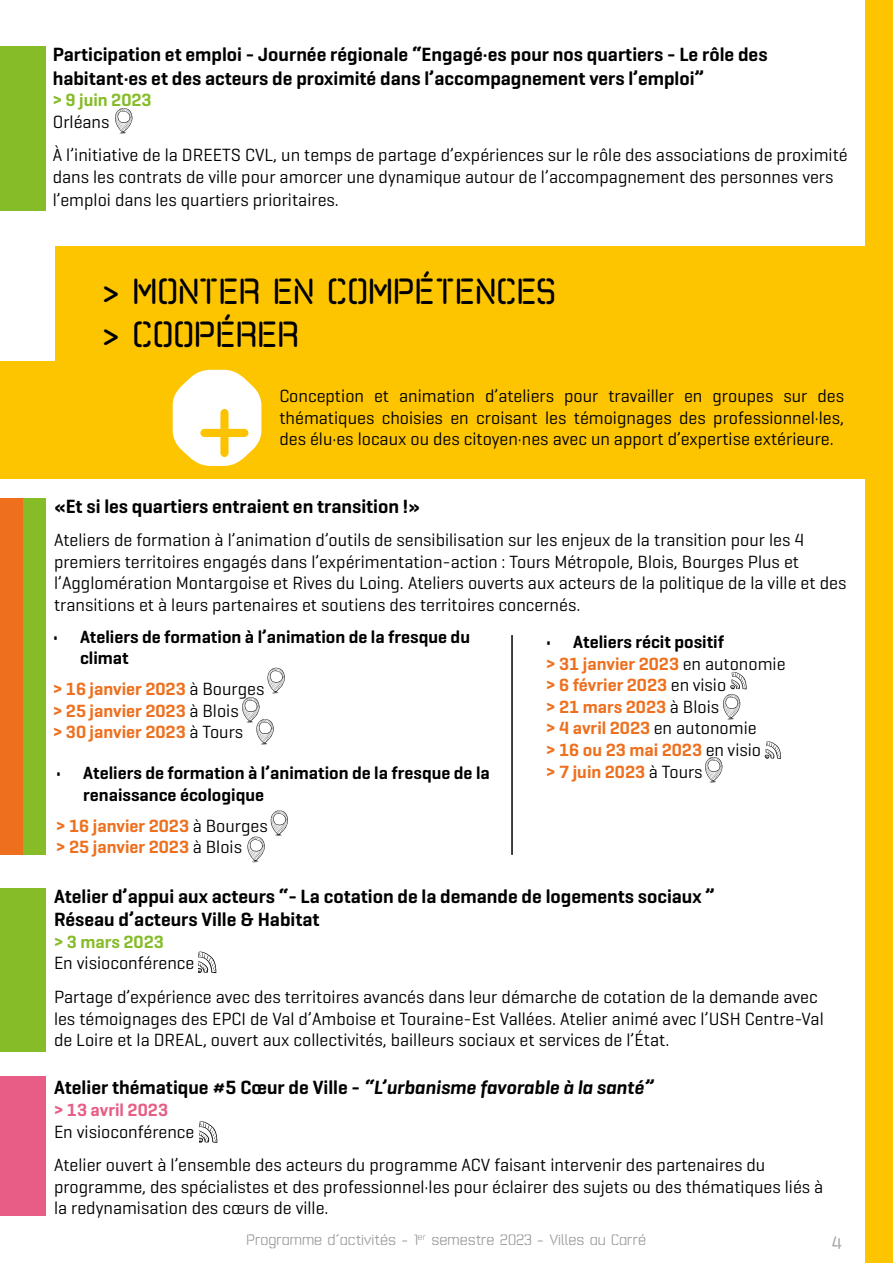
<style>
.page{position:relative;width:893px;height:1263px;background:#fff}
.page>*{position:absolute;margin:0;border:0;box-sizing:border-box;transform-origin:0 0}
.t1{font:123px "Exakt";color:#fdc300}
.t2{font:700 36px/43.2px "Exakt";color:#000}
.t3{font:600 19.5px/23.4px "Geogrotesque";color:#000}
.t4{font:18px/21.6px "Geogrotesque";color:#000}
.t5{font:600 18px/21.6px "Geogrotesque";color:#ee701e}
.t6{font:600 18px/21.6px "Geogrotesque";color:#000}
.t7{font:600 18px "Geogrotesque";color:#86bc28}
.t8{font:600 18px "Geogrotesque";color:#e75d85}
.t9{font:18px "Exakt";color:#9d9c9c}
.t10{font:15px "Exakt";color:#9d9c9c}
.s1{font-weight:400;color:#000}
.s2{color:#000}
.s3{font-style:italic}
</style>
<div class="page">
<svg style="left:115px;top:108px;width:18px;height:26px"></svg>
<div style="left:0;top:46px;width:45px;height:164px;background:#86bc28"></div>
<div style="left:865px;top:0;width:28px;height:1263px;background:#fdc400"></div>
<div style="left:0;top:246px;width:893px;height:232px;background:#fdc400"></div>
<div style="left:0;top:239px;width:54px;height:122px;background:#fff"></div>
<div style="left:0;top:888px;width:45px;height:164px;background:#86bc28"></div>
<div style="left:0;top:1076px;width:45px;height:140px;background:#e75d85"></div>
<svg style="left:242px;top:667px;width:43px;height:78px"></svg>
<svg style="left:271px;top:810px;width:17px;height:26px"></svg>
<svg style="left:247px;top:836px;width:18px;height:26px"></svg>
<div style="left:0;top:498px;width:23px;height:357px;background:#ee701e"></div>
<div style="left:23px;top:498px;width:22px;height:357px;background:#86bc28"></div>
<svg style="left:198px;top:951px;width:18px;height:22px"></svg>
<svg style="left:199px;top:1121px;width:18px;height:22px"></svg>
<svg style="left:173px;top:370px;width:88px;height:96px"></svg>
<hr style="left:511px;top:635px;width:2px;height:220px;background:#000">
<svg style="left:705px;top:757px;width:18px;height:26px"></svg>
<svg style="left:723px;top:672px;width:24px;height:48px"></svg>
<svg style="left:764px;top:741px;width:17px;height:18px"></svg>
<p class="t3" style="left:53px;top:43px;width:716px">Participation et emploi - Journée régionale “Engagé·es pour nos quartiers - Le rôle des habitant·es et des acteurs de proximité dans l’accompagnement vers l’emploi”</p>
<p class="t7" style="left:53px;top:90px;width:100px">&gt; 9 juin 2023</p>
<p class="t4" style="left:53px;top:105px;width:796px;line-height:33.6px">Orléans<br>À l’initiative de la DREETS CVL, un temps de partage d’expériences sur le rôle des associations de proximité</p>
<p class="t4" style="left:53px;top:165px;width:782px;line-height:23.4px">dans les contrats de ville pour amorcer une dynamique autour de l’accompagnement des personnes vers l’emploi dans les quartiers prioritaires.</p>
<h2 class="t2" style="left:102px;top:269px;width:456px">&gt; MONTER EN COMPÉTENCES &gt; COOPÉRER</h2>
<h1 class="t1" style="left:194px;top:375px;width:63px">+</h1>
<p class="t4" style="left:279px;top:385px;width:566px;text-align:justify">Conception et animation d’ateliers pour travailler en groupes sur des thématiques choisies en croisant les témoignages des professionnel·les, des élu·es locaux ou des citoyen·nes avec un apport d’expertise extérieure.</p>
<p class="t3" style="left:54px;top:494px;width:368px">«Et si les quartiers entraient en transition !»</p>
<p class="t4" style="left:54px;top:529px;width:794px">Ateliers de formation à l’animation d’outils de sensibilisation sur les enjeux de la transition pour les 4 premiers territoires engagés dans l’expérimentation-action : Tours Métropole, Blois, Bourges Plus et l’Agglomération Montargoise et Rives du Loing. Ateliers ouverts aux acteurs de la politique de la ville et des transitions et à leurs partenaires et soutiens des territoires concernés.</p>
<p class="t6" style="left:80px;top:626px;width:392px;text-indent:-27px">• Ateliers de formation à l’animation de la fresque du climat</p>
<p class="t5" style="left:53px;top:678px;width:213px">&gt; 16 janvier 2023 <span class="s1">à Bourges </span>&gt; 25 janvier 2023 <span class="s1">à Blois<br></span>&gt; 30 janvier 2023 <span class="s1">à Tours</span></p>
<p class="t6" style="left:83px;top:763px;width:408px;text-indent:-27px">• Ateliers de formation à l’animation de la fresque de la renaissance écologique</p>
<p class="t5" style="left:56px;top:815px;width:213px">&gt; 16 janvier 2023 <span class="s1">à Bourges </span>&gt; 25 janvier 2023 <span class="s1">à Blois</span></p>
<p class="t5" style="left:546px;top:631px;width:241px"><span class="s2">• Ateliers récit positif<br></span>&gt; 31 janvier 2023 <span class="s1">en autonomie </span>&gt; 6 février 2023 <span class="s1">en visio<br></span>&gt; 21 mars 2023 <span class="s1">à Blois<br></span>&gt; 4 avril 2023 <span class="s1">en autonomie<br></span>&gt; 16 ou 23 mai 2023 <span class="s1">en visio<br></span>&gt; 7 juin 2023 <span class="s1">à Tours</span></p>
<p class="t3" style="left:54px;top:884px;width:662px">Atelier d’appui aux acteurs “- La cotation de la demande de logements sociaux ”<br>Réseau d’acteurs Ville &amp; Habitat</p>
<p class="t7" style="left:54px;top:932px;width:111px">&gt; 3 mars 2023</p>
<p class="t4" style="left:54px;top:946px;width:765px;line-height:33.6px">En visioconférence<br>Partage d’expérience avec des territoires avancés dans leur démarche de cotation de la demande avec</p>
<p class="t4" style="left:54px;top:1008px;width:771px">les témoignages des EPCI de Val d’Amboise et Touraine-Est Vallées. Atelier animé avec l’USH Centre-Val de Loire et la DREAL, ouvert aux collectivités, bailleurs sociaux et services de l’État.</p>
<p class="t3" style="left:54px;top:1076px;width:601px">Atelier thématique #5 Cœur de Ville - <span class="s3">“L’urbanisme favorable à la santé”</span></p>
<p class="t8" style="left:54px;top:1100px;width:116px">&gt; 13 avril 2023</p>
<p class="t4" style="left:54px;top:1115px;width:713px;line-height:33.6px">En visioconférence<br>Atelier ouvert à l’ensemble des acteurs du programme ACV faisant intervenir des partenaires du</p>
<p class="t4" style="left:54px;top:1176px;width:771px">programme, des spécialistes et des professionnel·les pour éclairer des sujets ou des thématiques liés à la redynamisation des cœurs de ville.</p>
<p class="t10" style="left:247px;top:1234px;width:401px">Programme d’activités - 1<sup>er</sup> semestre 2023 - Villes au Carré</p>
<p class="t9" style="left:831px;top:1236px;width:13px">4</p>
</div>
